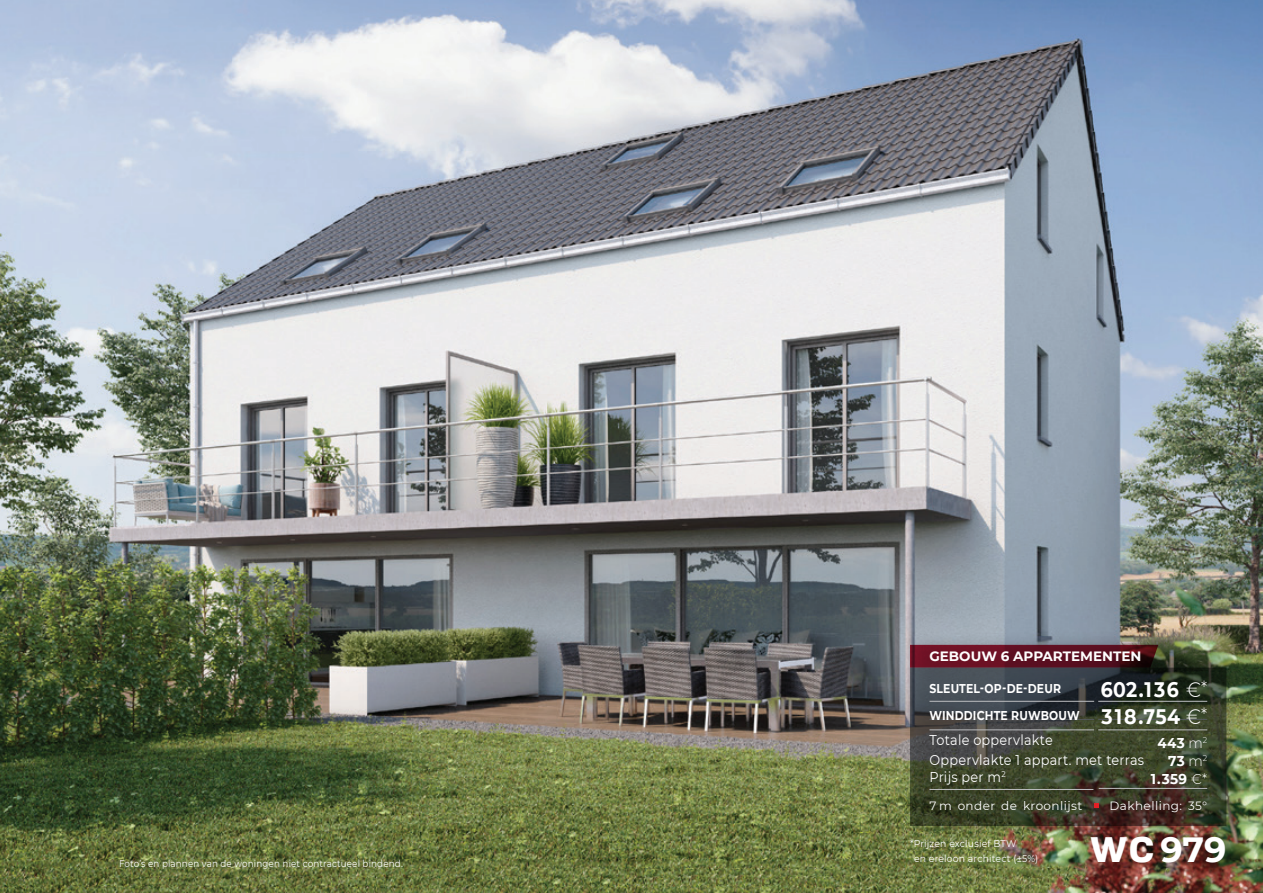
<style>
.page{position:relative;width:1263px;height:893px;background:#fff}
.page>*{position:absolute;margin:0;border:0;box-sizing:border-box;transform-origin:0 0}
.t1{font:700 47.1px "Familiar Pro";color:#fff}
.t2{font:700 34.95px "Montserrat";color:#fff}
.t3{font:700 21px/27px "Montserrat";letter-spacing:.05em;color:#fff;scale:.9 1}
.t4{font:14.25px/19.2px "Montserrat";letter-spacing:.02em;color:#fff;scale:.9 1}
.t5{font:700 14.25px/17.7px "Montserrat";letter-spacing:.02em;color:#fff;text-align:right;scale:.95 1}
.t6{font:700 13.5px "Montserrat";color:#fff}
.t7{font:700 12.75px/27px "Montserrat";letter-spacing:.015em;color:#fff;scale:.85 1}
.t8{font:12px "Montserrat";letter-spacing:.035em;color:#fff}
.t9{font:9.75px "Montserrat";letter-spacing:.015em;color:#fff;scale:.9 1}
.t10{font:9.75px "Montserrat";letter-spacing:.015em;color:#fff;scale:.95 1}
.s1{font-weight:300}
.s2{font-weight:300;font-size:18px}
</style>
<div class="page">
<img style="left:0;top:0;width:1263px;height:893px">
<div style="left:904px;top:653px;width:345px;height:188px;background:#231f20;opacity:.16"></div>
<svg style="left:910px;top:668px;width:316px;height:158px;background:#3b3f31"></svg>
<hr style="left:929px;top:701px;width:165px;height:1px;background:#bcbdc0">
<hr style="left:929px;top:730px;width:165px;height:1px;background:#bcbdc0">
<hr style="left:929px;top:789px;width:164px;height:1px;background:#bcbdc0">
<hr style="left:1098px;top:701px;width:109px;height:1px;background:#bcbdc0">
<hr style="left:1098px;top:730px;width:109px;height:1px;background:#bcbdc0">
<hr style="left:1099px;top:788px;width:108px;height:1px;background:#bcbdc0">
<div style="left:904px;top:630px;width:276px;height:52px;background:#231f20;opacity:.23"></div>
<svg style="left:910px;top:645px;width:248px;height:23px;background:#5c1020"></svg>
<svg style="left:1094px;top:803px;width:4px;height:5px"></svg>
<p class="t6" style="left:929px;top:646px;width:213px">GEBOUW 6 APPARTEMENTEN</p>
<p class="t7" style="left:929px;top:675px;width:178px">SLEUTEL-OP-DE-DEUR<br>WINDDICHTE RUWBOUW</p>
<p class="t4" style="left:929px;top:732px;width:240px">Totale oppervlakte<br>Oppervlakte 1 appart. met terras</p>
<p class="t4" style="left:929px;top:769px;width:86px">Prijs per m<sup>2</sup></p>
<p class="t8" style="left:929px;top:797px;width:154px">7 m onder de kroonlijst</p>
<p class="t8" style="left:1109px;top:801px;width:99px">Dakhelling: 35°</p>
<h3 class="t3" style="left:1101px;top:675px;width:120px">602.136 <span class="s1">€</span><span class="s2">*<br></span>318.754 <span class="s1">€</span><span class="s2">*</span></h3>
<p class="t5" style="left:1151px;top:734px;width:61px">443 <span class="s1">m</span><sup>2<br></sup>73 <span class="s1">m</span><sup>2<br></sup>1.359 <span class="s1">€*</span></p>
<p class="t10" style="left:910px;top:840px;width:113px">*Prijzen exclusief BTW</p>
<p class="t9" style="left:119px;top:859px;width:317px">Foto’s en plannen van de woningen niet contractueel bindend.</p>
<p class="t10" style="left:914px;top:852px;width:132px">en ereloon architect (±5%)</p>
<h1 class="t1" style="left:1090px;top:818px;width:66px">wc</h1>
<h2 class="t2" style="left:1160px;top:825px;width:68px">979</h2>
</div>
